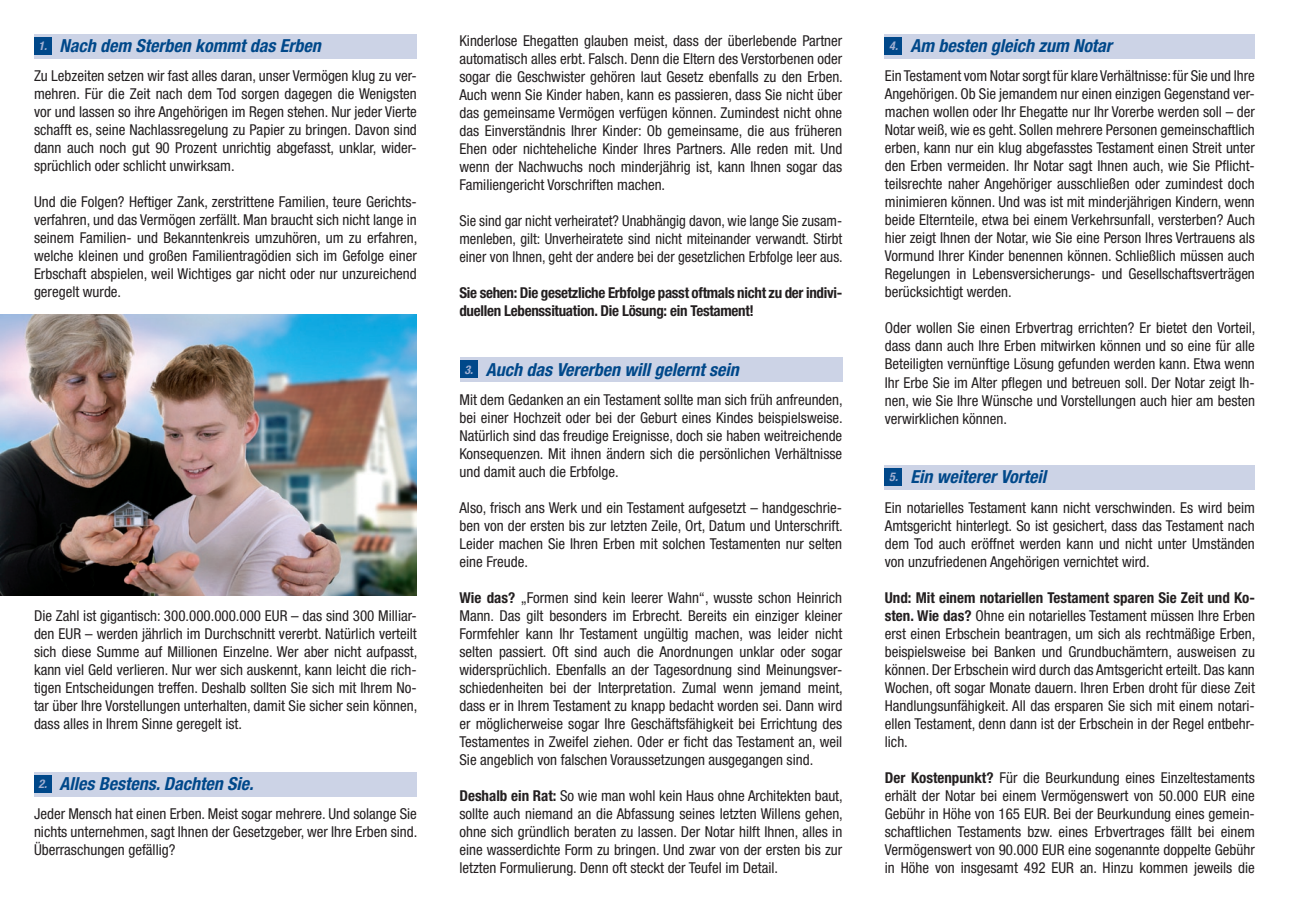
<style>
.page{position:relative;width:1289px;height:919px;background:#fff}
.page>*{position:absolute;margin:0;border:0;box-sizing:border-box;transform-origin:0 0}
.t1{font:italic 700 condensed 18px "Helvetica Neue";color:#00488a}
.t2{font:condensed 15px/18px "Helvetica Neue";color:#231f20;text-align:justify}
.t3{font:700 condensed 15px/18px "Helvetica Neue";letter-spacing:-.02em;color:#231f20}
.s1{font-size:12px;color:#a2b0d2}
.s2{font-weight:700}
</style>
<div class="page">
<img style="left:0;top:315px;width:417px;height:280px">
<div style="left:34px;top:34px;width:383px;height:24px;background:#ccd3e6"></div>
<div style="left:34px;top:38px;width:17px;height:17px;background:#00488a"></div>
<div style="left:34px;top:772px;width:383px;height:24px;background:#ccd3e6"></div>
<div style="left:34px;top:775px;width:17px;height:17px;background:#00488a"></div>
<div style="left:884px;top:34px;width:370px;height:24px;background:#ccd3e6"></div>
<div style="left:884px;top:38px;width:17px;height:17px;background:#00488a"></div>
<div style="left:460px;top:357px;width:382px;height:24px;background:#ccd3e6"></div>
<div style="left:460px;top:361px;width:17px;height:17px;background:#00488a"></div>
<div style="left:884px;top:465px;width:370px;height:24px;background:#ccd3e6"></div>
<div style="left:884px;top:468px;width:17px;height:17px;background:#00488a"></div>
<p class="t1" style="left:38px;top:35px;width:284px"><span class="s1">1.</span> Nach dem Sterben kommt das Erben</p>
<p class="t2" style="left:34px;top:67px;width:384px">Zu Lebzeiten setzen wir fast alles daran, unser Vermögen klug zu ver&shy;mehren. Für die Zeit nach dem Tod sorgen dagegen die Wenigsten vor und lassen so ihre Angehörigen im Regen stehen. Nur jeder Vierte schafft es, seine Nachlassregelung zu Papier zu bringen. Davon sind dann auch noch gut 90 Prozent unrichtig abgefasst, unklar, wider&shy;sprüchlich oder schlicht unwirksam.</p>
<p class="t2" style="left:34px;top:193px;width:385px">Und die Folgen? Heftiger Zank, zerstrittene Familien, teure Gerichts&shy;verfahren, und das Vermögen zerfällt. Man braucht sich nicht lange in seinem Familien- und Bekanntenkreis umzuhören, um zu erfahren, welche kleinen und großen Familientragödien sich im Gefolge einer Erbschaft abspielen, weil Wichtiges gar nicht oder nur unzureichend geregelt wurde.</p>
<p class="t2" style="left:34px;top:607px;width:385px">Die Zahl ist gigantisch: 300.000.000.000 EUR – das sind 300 Milliar&shy;den EUR – werden jährlich im Durchschnitt vererbt. Natürlich verteilt sich diese Summe auf Millionen Einzelne. Wer aber nicht aufpasst, kann viel Geld verlieren. Nur wer sich auskennt, kann leicht die rich&shy;tigen Entscheidungen treffen. Deshalb sollten Sie sich mit Ihrem No&shy;tar über Ihre Vorstellungen unterhalten, damit Sie sicher sein können, dass alles in Ihrem Sinne geregelt ist.</p>
<p class="t1" style="left:38px;top:773px;width:217px"><span class="s1">2.</span> Alles Bestens. Dachten Sie.</p>
<p class="t2" style="left:34px;top:804px;width:385px">Jeder Mensch hat einen Erben. Meist sogar mehrere. Und solange Sie nichts unternehmen, sagt Ihnen der Gesetzgeber, wer Ihre Erben sind.<br>Überraschungen gefällig?</p>
<p class="t2" style="left:459px;top:31px;width:385px">Kinderlose Ehegatten glauben meist, dass der überlebende Partner automatisch alles erbt. Falsch. Denn die Eltern des Verstorbenen oder sogar die Geschwister gehören laut Gesetz ebenfalls zu den Erben.<br>Auch wenn Sie Kinder haben, kann es passieren, dass Sie nicht über das gemeinsame Vermögen verfügen können. Zumindest nicht ohne das Einverständnis Ihrer Kinder: Ob gemeinsame, die aus früheren Ehen oder nichteheliche Kinder Ihres Partners. Alle reden mit. Und wenn der Nachwuchs noch minderjährig ist, kann Ihnen sogar das Familiengericht Vorschriften machen.</p>
<p class="t2" style="left:459px;top:211px;width:385px">Sie sind gar nicht verheiratet? Unabhängig davon, wie lange Sie zusam&shy;menleben, gilt: Unverheiratete sind nicht miteinander verwandt. Stirbt einer von Ihnen, geht der andere bei der gesetzlichen Erbfolge leer aus.</p>
<p class="t3" style="left:459px;top:283px;width:384px">Sie sehen: Die gesetzliche Erbfolge passt oftmals nicht zu der indivi&shy;duellen Lebenssituation. Die Lösung: ein Testament!</p>
<p class="t1" style="left:464px;top:358px;width:276px"><span class="s1">3.</span> Auch das Vererben will gelernt sein</p>
<p class="t2" style="left:459px;top:390px;width:385px">Mit dem Gedanken an ein Testament sollte man sich früh anfreunden, bei einer Hochzeit oder bei der Geburt eines Kindes beispielsweise.<br>Natürlich sind das freudige Ereignisse, doch sie haben weitreichende Konsequenzen. Mit ihnen ändern sich die persönlichen Verhältnisse und damit auch die Erbfolge.</p>
<p class="t2" style="left:459px;top:498px;width:385px">Also, frisch ans Werk und ein Testament aufgesetzt – handgeschrie&shy;ben von der ersten bis zur letzten Zeile, Ort, Datum und Unterschrift.<br>Leider machen Sie Ihren Erben mit solchen Testamenten nur selten eine Freude.</p>
<p class="t2" style="left:459px;top:588px;width:385px"><span class="s2">Wie das?</span> „Formen sind kein leerer Wahn“, wusste schon Heinrich Mann. Das gilt besonders im Erbrecht. Bereits ein einziger kleiner Formfehler kann Ihr Testament ungültig machen, was leider nicht selten passiert. Oft sind auch die Anordnungen unklar oder sogar widersprüchlich. Ebenfalls an der Tagesordnung sind Meinungsver&shy;schiedenheiten bei der Interpretation. Zumal wenn jemand meint, dass er in Ihrem Testament zu knapp bedacht worden sei. Dann wird er möglicherweise sogar Ihre Geschäftsfähigkeit bei Errichtung des Testamentes in Zweifel ziehen. Oder er ficht das Testament an, weil Sie angeblich von falschen Voraussetzungen ausgegangen sind.</p>
<p class="t2" style="left:459px;top:786px;width:385px"><span class="s2">Deshalb ein Rat:</span> So wie man wohl kein Haus ohne Architekten baut, sollte auch niemand an die Abfassung seines letzten Willens gehen, ohne sich gründlich beraten zu lassen. Der Notar hilft Ihnen, alles in eine wasserdichte Form zu bringen. Und zwar von der ersten bis zur letzten Formulierung. Denn oft steckt der Teufel im Detail.</p>
<p class="t1" style="left:889px;top:35px;width:224px"><span class="s1">4.</span> Am besten gleich zum Notar</p>
<p class="t2" style="left:884px;top:67px;width:371px">Ein Testament vom Notar sorgt für klare Verhältnisse: für Sie und Ihre Angehörigen. Ob Sie jemandem nur einen einzigen Gegenstand ver&shy;machen wollen oder Ihr Ehegatte nur Ihr Vorerbe werden soll – der Notar weiß, wie es geht. Sollen mehrere Personen gemeinschaftlich erben, kann nur ein klug abgefasstes Testament einen Streit unter den Erben vermeiden. Ihr Notar sagt Ihnen auch, wie Sie Pflicht&shy;teilsrechte naher Angehöriger ausschließen oder zumindest doch minimieren können. Und was ist mit minderjährigen Kindern, wenn beide Elternteile, etwa bei einem Verkehrsunfall, versterben? Auch hier zeigt Ihnen der Notar, wie Sie eine Person Ihres Vertrauens als Vormund Ihrer Kinder benennen können. Schließlich müssen auch Regelungen in Lebensversicherungs- und Gesellschaftsverträgen berücksichtigt werden.</p>
<p class="t2" style="left:884px;top:319px;width:372px">Oder wollen Sie einen Erbvertrag errichten? Er bietet den Vorteil, dass dann auch Ihre Erben mitwirken können und so eine für alle Beteiligten vernünftige Lösung gefunden werden kann. Etwa wenn Ihr Erbe Sie im Alter pflegen und betreuen soll. Der Notar zeigt Ih&shy;nen, wie Sie Ihre Wünsche und Vorstellungen auch hier am besten verwirklichen können.</p>
<p class="t1" style="left:889px;top:466px;width:158px"><span class="s1">5.</span> Ein weiterer Vorteil</p>
<p class="t2" style="left:884px;top:498px;width:371px">Ein notarielles Testament kann nicht verschwinden. Es wird beim Amtsgericht hinterlegt. So ist gesichert, dass das Testament nach dem Tod auch eröffnet werden kann und nicht unter Umständen von unzufriedenen Angehörigen vernichtet wird.</p>
<p class="t2" style="left:884px;top:588px;width:372px"><span class="s2">Und: Mit einem notariellen Testament sparen Sie Zeit und Ko&shy;sten. Wie das?</span> Ohne ein notarielles Testament müssen Ihre Erben erst einen Erbschein beantragen, um sich als rechtmäßige Erben, beispielsweise bei Banken und Grundbuchämtern, ausweisen zu können. Der Erbschein wird durch das Amtsgericht erteilt. Das kann Wochen, oft sogar Monate dauern. Ihren Erben droht für diese Zeit Handlungsunfähigkeit. All das ersparen Sie sich mit einem notari&shy;ellen Testament, denn dann ist der Erbschein in der Regel entbehr&shy;lich.</p>
<p class="t2" style="left:884px;top:768px;width:371px"><span class="s2">Der Kostenpunkt?</span> Für die Beurkundung eines Einzeltestaments erhält der Notar bei einem Vermögenswert von 50.000 EUR eine Gebühr in Höhe von 165 EUR. Bei der Beurkundung eines gemein&shy;schaftlichen Testaments bzw. eines Erbvertrages fällt bei einem Vermögenswert von 90.000 EUR eine sogenannte doppelte Gebühr in Höhe von insgesamt 492 EUR an. Hinzu kommen jeweils die</p>
</div>
